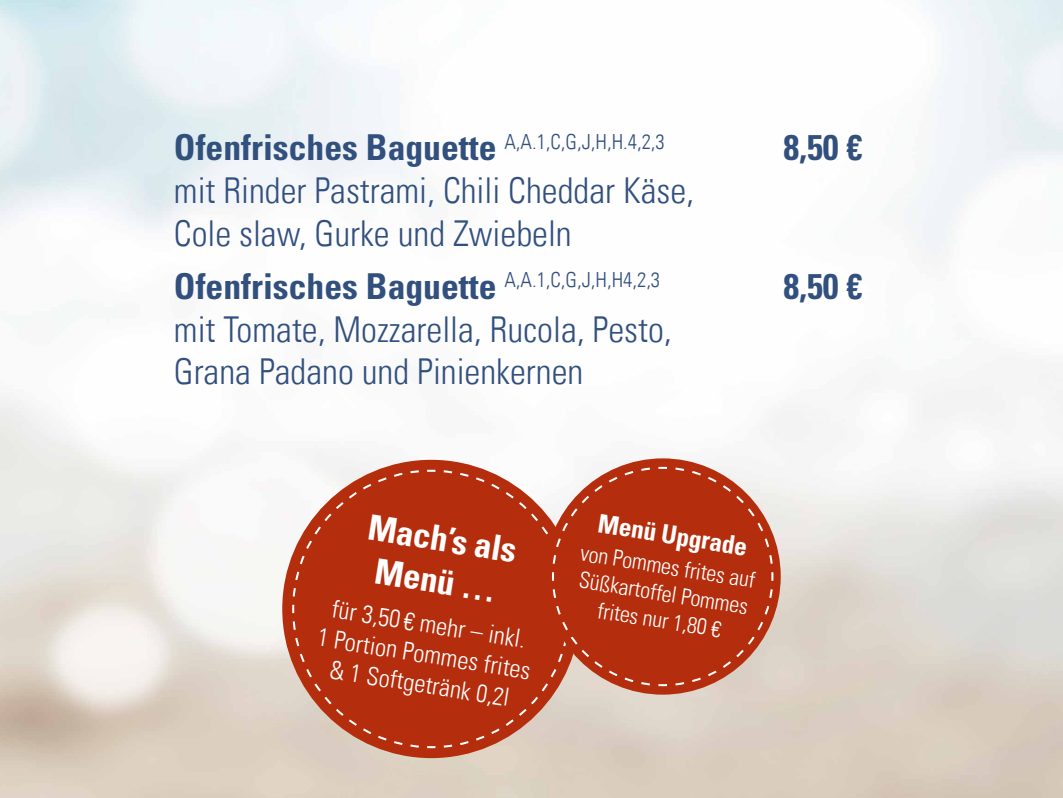
<style>
.page{position:relative;width:1063px;height:798px;background:#fff}
.page>*{position:absolute;margin:0;border:0;box-sizing:border-box;transform-origin:0 0}
.t1{font:300 condensed 35.62px/42.8px "Univers LT";color:#32507e}
.t2{font:700 condensed 35.62px "Univers LT Std";color:#32507e}
.t3{font:700 condensed 35px/42px "Univers LT Std";color:#fff;text-align:center}
.t4{font:700 condensed 25.62px "Univers LT Std";color:#fff}
.t5{font:300 condensed 25px/30px "Univers LT";color:#fff;text-align:center}
.t6{font:300 condensed 22.5px/27px "Univers LT";color:#fff;text-align:center}
.t7{font:300 condensed 20.75px "Univers LT";color:#32507e}
.s1{font-family:"Univers LT Std";font-weight:700;font-size:35.62px}
</style>
<div class="page">
<img style="left:0;top:0;width:1063px;height:797px">
<svg style="left:291px;top:468px;width:280px;height:281px;background:#bc492c"></svg>
<svg style="left:437px;top:466px;width:219px;height:282px;background:#bf563b"></svg>
<svg style="left:551px;top:465px;width:223px;height:222px;background:#bb472a"></svg>
<p class="t7" style="left:174px;top:129px;width:492px"><span class="s1">Ofenfrisches Baguette</span> A,A.1,C,G,J,H,H.4,2,3</p>
<p class="t1" style="left:174px;top:169px;width:522px">mit Rinder Pastrami, Chili Cheddar Käse,<br>Cole slaw, Gurke und Zwiebeln</p>
<p class="t2" style="left:174px;top:264px;width:488px">Ofenfrisches Baguette <sup>A,A.1,C,G,J,H,H4,2,3</sup></p>
<p class="t1" style="left:174px;top:307px;width:499px">mit Tomate, Mozzarella, Rucola, Pesto,<br>Grana Padano und Pinienkernen</p>
<p class="t2" style="left:783px;top:126px;width:81px">8,50 €</p>
<p class="t2" style="left:783px;top:264px;width:81px">8,50 €</p>
<p class="t3" style="left:372px;top:506px;width:151px;rotate:9deg">Mach’s als<br>Menü …</p>
<p class="t5" style="left:325px;top:592px;width:217px;rotate:9deg">für 3,50 € mehr – inkl.<br>1 Portion Pommes frites &amp; 1 Softgetränk 0,2l</p>
<p class="t4" style="left:601px;top:507px;width:152px;rotate:9deg">Menü Upgrade</p>
<p class="t6" style="left:583px;top:539px;width:178px;rotate:9deg">von Pommes frites auf<br>Süßkartoffel Pommes frites nur 1,80 €</p>
</div>
